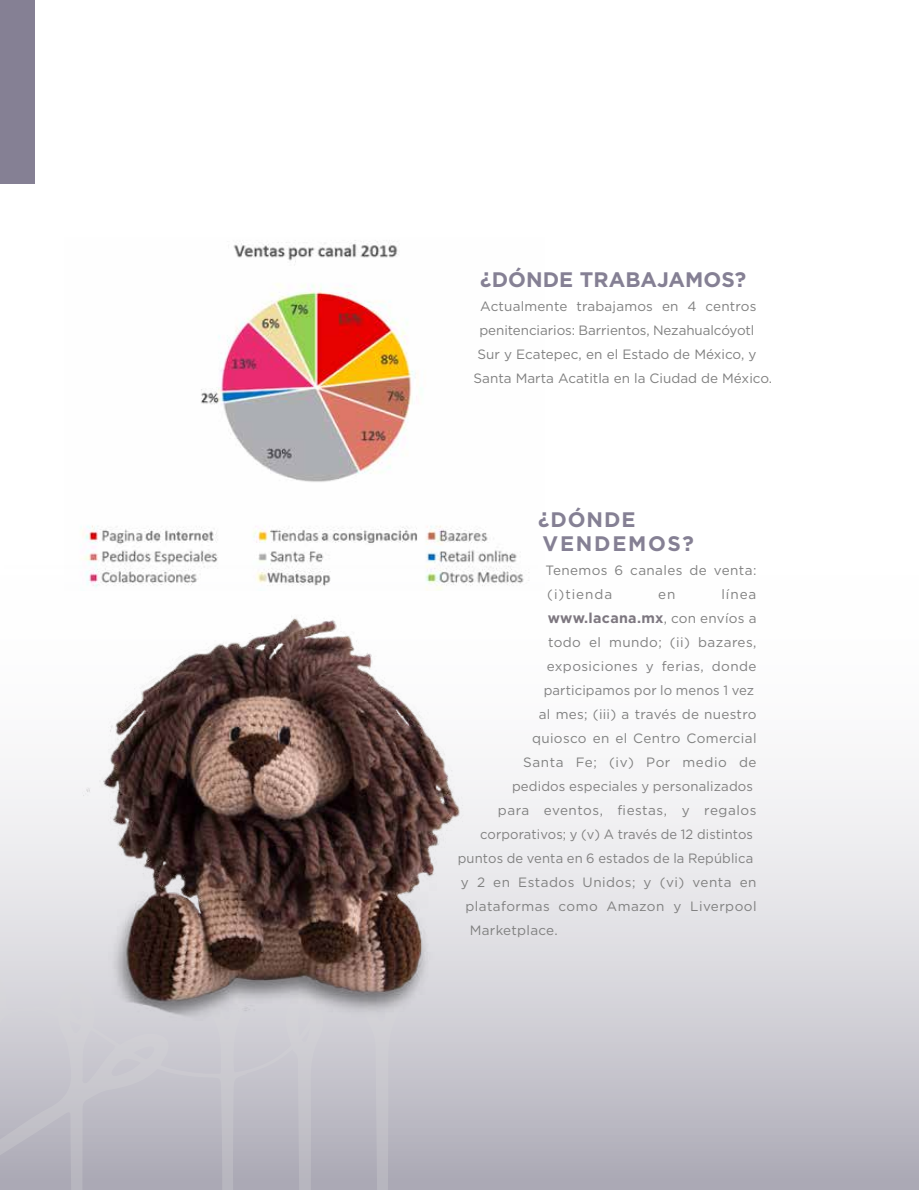
<style>
.page{position:relative;width:920px;height:1190px;background:#fff}
.page>*{position:absolute;margin:0;border:0;box-sizing:border-box;transform-origin:0 0}
.t1{font:700 21px "Gotham";letter-spacing:.005em;color:#858094}
.t2{font:700 21px/24px "Gotham";letter-spacing:.08em;color:#858094}
.t3{font:700 14.25px "Gotham";letter-spacing:.02em;color:#7d7780}
.t4{font:13.5px "Gotham";letter-spacing:.01em;color:#808080}
.t5{font:13.5px/24px "Gotham";letter-spacing:.03em;color:#808080}
.t6{font:13.5px "Gotham";letter-spacing:.01em;color:#808080;scale:.96 1}
.t7{font:13.5px "Gotham";letter-spacing:.04em;color:#808080}
.t8{font:13.5px "Gotham";letter-spacing:.035em;color:#808080}
.s1{font-weight:400;font-size:13.5px;color:#808080}
</style>
<div class="page">
<img style="left:80px;top:240px;width:435px;height:314px">
<div style="left:0;top:554px;width:918px;height:636px;background:linear-gradient(to bottom,#fff,#b8b6c0)"></div>
<svg style="left:0;top:977px;width:171px;height:213px;background:#b7b6c0"></svg>
<svg style="left:284px;top:1086px;width:41px;height:104px;background:#b8b7c0"></svg>
<svg style="left:207px;top:1086px;width:42px;height:104px;background:#b8b6c0"></svg>
<svg style="left:361px;top:1086px;width:39px;height:104px;background:#b8b7c0"></svg>
<img style="left:5px;top:554px;width:532px;height:532px">
<div style="left:0;top:0;width:34px;height:183px;background:#858094"></div>
<h1 class="t1" style="left:480px;top:267px;width:267px">¿DÓNDE TRABAJAMOS?</h1>
<p class="t4" style="left:480px;top:297px;width:278px">Actualmente trabajamos en 4 centros</p>
<p class="t4" style="left:479px;top:321px;width:276px">penitenciarios: Barrientos, Nezahualcóyotl</p>
<p class="t4" style="left:477px;top:345px;width:280px">Sur y Ecatepec, en el Estado de México, y</p>
<p class="t4" style="left:473px;top:369px;width:300px">Santa Marta Acatitla en la Ciudad de México.</p>
<h1 class="t2" style="left:538px;top:507px;width:157px">¿DÓNDE<br>VENDEMOS?</h1>
<p class="t5" style="left:545px;top:558px;width:212px">Tenemos 6 canales de venta: (i)tienda</p>
<p class="t4" style="left:658px;top:585px;width:19px">en</p>
<p class="t4" style="left:721px;top:585px;width:37px">línea</p>
<p class="t3" style="left:548px;top:610px;width:210px">www.lacana.mx<span class="s1">, con envíos a</span></p>
<p class="t5" style="left:548px;top:630px;width:210px">todo el mundo; (ii) bazares,</p>
<p class="t5" style="left:546px;top:654px;width:211px">exposiciones y ferias, donde</p>
<p class="t4" style="left:543px;top:681px;width:212px">participamos por lo menos 1 vez</p>
<p class="t4" style="left:539px;top:705px;width:219px">al mes; (iii) a través de nuestro</p>
<p class="t4" style="left:532px;top:729px;width:226px">quiosco en el Centro Comercial</p>
<p class="t7" style="left:523px;top:753px;width:235px">Santa Fe; (iv) Por medio de</p>
<p class="t4" style="left:512px;top:777px;width:243px">pedidos especiales y personalizados</p>
<p class="t7" style="left:498px;top:801px;width:260px">para eventos, fiestas, y regalos</p>
<p class="t6" style="left:480px;top:825px;width:286px">corporativos; y (v) A través de 12 distintos</p>
<p class="t6" style="left:458px;top:849px;width:309px">puntos de venta en 6 estados de la República</p>
<p class="t8" style="left:461px;top:873px;width:297px">y 2 en Estados Unidos; y (vi) venta en</p>
<p class="t5" style="left:465px;top:894px;width:292px">plataformas como Amazon y Liverpool</p>
<p class="t4" style="left:470px;top:921px;width:89px">Marketplace.</p>
</div>
